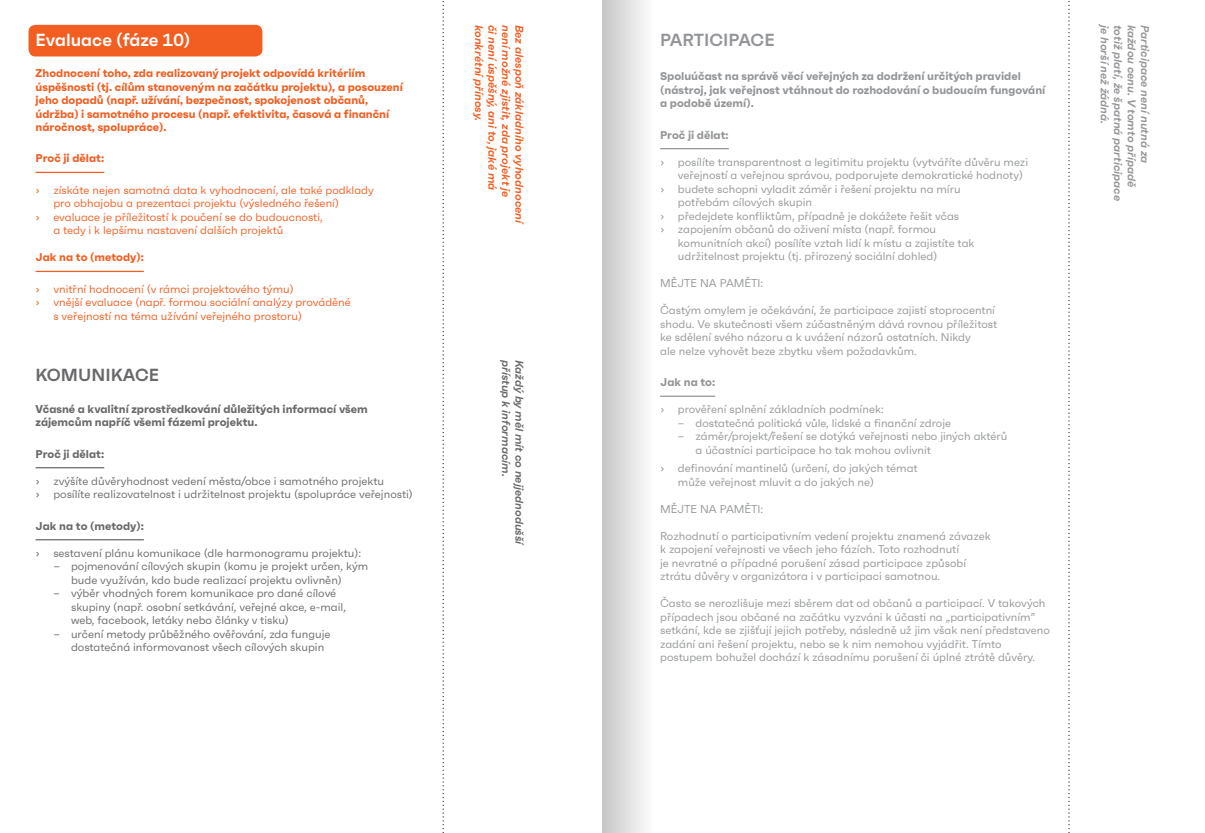
<style>
.page{position:relative;width:1205px;height:833px;background:#fff}
.page>*{position:absolute;margin:0;border:0;box-sizing:border-box;transform-origin:0 0}
.t1{font:600 17.5px "Faktum";color:#fff}
.t2{font:600 17.5px "Faktum";color:#939598}
.t3{font:600 17.5px "Faktum";color:#69696c}
.t4{font:11.25px/13.5px "Faktum";color:#939598}
.t5{font:11.25px/13.5px "Faktum";color:#69696c}
.t6{font:11.25px "Faktum";color:#f25e21}
.t7{font:700 11.25px/13.5px "Faktum";color:#f25e21}
.t8{font:700 11.25px/13.5px "Faktum";color:#939598}
.t9{font:700 11.25px/13.5px "Faktum";color:#69696c}
.t10{font:italic 600 11.25px "Faktum";color:#f25e21}
.t11{font:italic 600 11.25px "Faktum";color:#939598}
.t12{font:italic 600 11.25px "Faktum";color:#69696c}
.s1{font-family:"GT Haptik"}
</style>
<div class="page">
<div style="left:29px;top:25px;width:233px;height:31px;background:#f25e21;border-radius:7px"></div>
<hr style="left:36px;top:172px;width:68px;height:1px;background:#f25e21">
<hr style="left:36px;top:271px;width:108px;height:1px;background:#f25e21">
<hr style="left:36px;top:467px;width:68px;height:1px;background:#69696c">
<hr style="left:36px;top:539px;width:108px;height:1px;background:#69696c">
<hr style="left:660px;top:148px;width:69px;height:1px;background:#939598">
<hr style="left:660px;top:395px;width:55px;height:2px;background:#939598">
<svg style="left:442px;top:1px;width:2px;height:832px"></svg>
<svg style="left:1068px;top:1px;width:2px;height:832px"></svg>
<div style="left:602px;top:0;width:57px;height:833px;background:linear-gradient(to right,#c7c6c6,#fff)"></div>
<h1 class="t1" style="left:36px;top:29px;width:156px">Evaluace (fáze 10)</h1>
<p class="t7" style="left:36px;top:66px;width:369px">Zhodnocení toho, zda realizovaný projekt odpovídá kritériím úspěšnosti (tj. cílům stanoveným na začátku projektu), a posouzení jeho dopadů (např. užívání, bezpečnost, spokojenost občanů, údržba) i samotného procesu (např. efektivita, časová a finanční náročnost, spolupráce).</p>
<p class="t7" style="left:36px;top:152px;width:70px">Proč ji dělat:</p>
<p class="t6" style="left:36px;top:183px;width:340px"><span class="s1">›</span> získáte nejen samotná data k vyhodnocení, ale také podklady</p>
<p class="t6" style="left:53px;top:197px;width:287px">pro obhajobu a prezentaci projektu (výsledného řešení)</p>
<p class="t6" style="left:36px;top:210px;width:289px"><span class="s1">›</span> evaluace je příležitostí k poučení se do budoucnosti,</p>
<p class="t6" style="left:53px;top:224px;width:232px">a tedy i k lepšímu nastavení dalších projektů</p>
<p class="t7" style="left:36px;top:251px;width:110px">Jak na to (metody):</p>
<p class="t6" style="left:36px;top:282px;width:260px"><span class="s1">›</span> vnitřní hodnocení (v rámci projektového týmu)</p>
<p class="t6" style="left:36px;top:296px;width:317px"><span class="s1">›</span> vnější evaluace (např. formou sociální analýzy prováděné</p>
<p class="t6" style="left:53px;top:309px;width:250px">s veřejností na téma užívání veřejného prostoru)</p>
<h1 class="t3" style="left:36px;top:364px;width:125px">KOMUNIKACE</h1>
<p class="t9" style="left:36px;top:402px;width:334px">Včasné a kvalitní zprostředkování důležitých informací všem zájemcům napříč všemi fázemi projektu.</p>
<p class="t9" style="left:36px;top:447px;width:70px">Proč ji dělat:</p>
<p class="t5" style="left:36px;top:474px;width:379px"><span class="s1">›</span> zvýšíte důvěryhodnost vedení města/obce i samotného projektu<br><span class="s1">›</span> posílíte realizovatelnost i udržitelnost projektu (spolupráce veřejnosti)</p>
<p class="t9" style="left:36px;top:519px;width:110px">Jak na to (metody):</p>
<p class="t5" style="left:36px;top:546px;width:327px"><span class="s1">›</span> sestavení plánu komunikace (dle harmonogramu projektu):</p>
<p class="t5" style="left:71px;top:559px;width:299px;text-indent:-18px">– pojmenování cílových skupin (komu je projekt určen, kým bude využíván, kdo bude realizací projektu ovlivněn)</p>
<p class="t5" style="left:71px;top:586px;width:276px;text-indent:-18px">– výběr vhodných forem komunikace pro dané cílové skupiny (např. osobní setkávání, veřejné akce, e-mail, web, facebook, letáky nebo články v tisku)</p>
<p class="t5" style="left:71px;top:627px;width:261px;text-indent:-18px">– určení metody průběžného ověřování, zda funguje dostatečná informovanost všech cílových skupin</p>
<p class="t10" style="left:486px;top:25px;width:98px;rotate:90deg">konkrétní přínosy.</p>
<p class="t10" style="left:499px;top:25px;width:167px;rotate:90deg">či není úspěšný, ani to, jaké má</p>
<p class="t10" style="left:513px;top:25px;width:174px;rotate:90deg">není možné zjistit, zda projekt je</p>
<p class="t10" style="left:526px;top:25px;width:202px;rotate:90deg">Bez alespoň základního vyhodnocení</p>
<p class="t12" style="left:513px;top:360px;width:118px;rotate:90deg">přístup k informacím.</p>
<p class="t12" style="left:526px;top:360px;width:188px;rotate:90deg">Každý by měl mít co nejjednodušší</p>
<h1 class="t2" style="left:660px;top:29px;width:116px">PARTICIPACE</h1>
<p class="t8" style="left:660px;top:70px;width:387px">Spoluúčast na správě věcí veřejných za dodržení určitých pravidel (nástroj, jak veřejnost vtáhnout do rozhodování o budoucím fungování a podobě území).</p>
<p class="t8" style="left:660px;top:128px;width:70px">Proč ji dělat:</p>
<p class="t4" style="left:660px;top:155px;width:370px"><span class="s1">›</span> posílíte transparentnost a legitimitu projektu (vytváříte důvěru mezi</p>
<p class="t4" style="left:678px;top:168px;width:347px">veřejností a veřejnou správou, podporujete demokratické hodnoty)</p>
<p class="t4" style="left:660px;top:182px;width:302px"><span class="s1">›</span> budete schopni vyladit záměr i řešení projektu na míru</p>
<p class="t4" style="left:678px;top:195px;width:136px">potřebám cílových skupin</p>
<p class="t4" style="left:660px;top:209px;width:301px"><span class="s1">›</span> předejdete konfliktům, případně je dokážete řešit včas</p>
<p class="t4" style="left:660px;top:222px;width:278px"><span class="s1">›</span> zapojením občanů do oživení místa (např. formou</p>
<p class="t4" style="left:678px;top:236px;width:298px">komunitních akcí) posílíte vztah lidí k místu a zajistíte tak</p>
<p class="t4" style="left:678px;top:249px;width:261px">udržitelnost projektu (tj. přirozený sociální dohled)</p>
<p class="t4" style="left:660px;top:276px;width:105px">MĚJTE NA PAMĚTI:</p>
<p class="t4" style="left:660px;top:303px;width:339px">Častým omylem je očekávání, že participace zajistí stoprocentní shodu. Ve skutečnosti všem zúčastněným dává rovnou příležitost ke sdělení svého názoru a k uvážení názorů ostatních. Nikdy<br>ale nelze vyhovět beze zbytku všem požadavkům.</p>
<p class="t8" style="left:660px;top:375px;width:57px">Jak na to:</p>
<p class="t4" style="left:660px;top:402px;width:225px"><span class="s1">›</span> prověření splnění základních podmínek:</p>
<p class="t4" style="left:678px;top:416px;width:275px">– dostatečná politická vůle, lidské a finanční zdroje</p>
<p class="t4" style="left:695px;top:429px;width:313px;text-indent:-18px">– záměr/projekt/řešení se dotýká veřejnosti nebo jiných aktérů a účastníci participace ho tak mohou ovlivnit</p>
<p class="t4" style="left:678px;top:461px;width:241px;text-indent:-18px"><span class="s1">›</span> definování mantinelů (určení, do jakých témat může veřejnost mluvit a do jakých ne)</p>
<p class="t4" style="left:660px;top:502px;width:105px">MĚJTE NA PAMĚTI:</p>
<p class="t4" style="left:660px;top:529px;width:332px">Rozhodnutí o participativním vedení projektu znamená závazek k zapojení veřejnosti ve všech jeho fázích. Toto rozhodnutí<br>je nevratné a případné porušení zásad participace způsobí ztrátu důvěry v organizátora i v participaci samotnou.</p>
<p class="t4" style="left:660px;top:596px;width:391px">Často se nerozlišuje mezi sběrem dat od občanů a participací. V takových případech jsou občané na začátku vyzváni k účasti na „participativním” setkání, kde se zjišťují jejich potřeby, následně už jim však není představeno zadání ani řešení projektu, nebo se k nim nemohou vyjádřit. Tímto postupem bohužel dochází k zásadnímu porušení či úplné ztrátě důvěry.</p>
<p class="t11" style="left:1111px;top:25px;width:101px;rotate:90deg">je horší než žádná.</p>
<p class="t11" style="left:1125px;top:25px;width:178px;rotate:90deg">totiž platí, že špatná participace</p>
<p class="t11" style="left:1138px;top:25px;width:164px;rotate:90deg">každou cenu. V tomto případě</p>
<p class="t11" style="left:1152px;top:25px;width:140px;rotate:90deg">Participace není nutná za</p>
</div>
